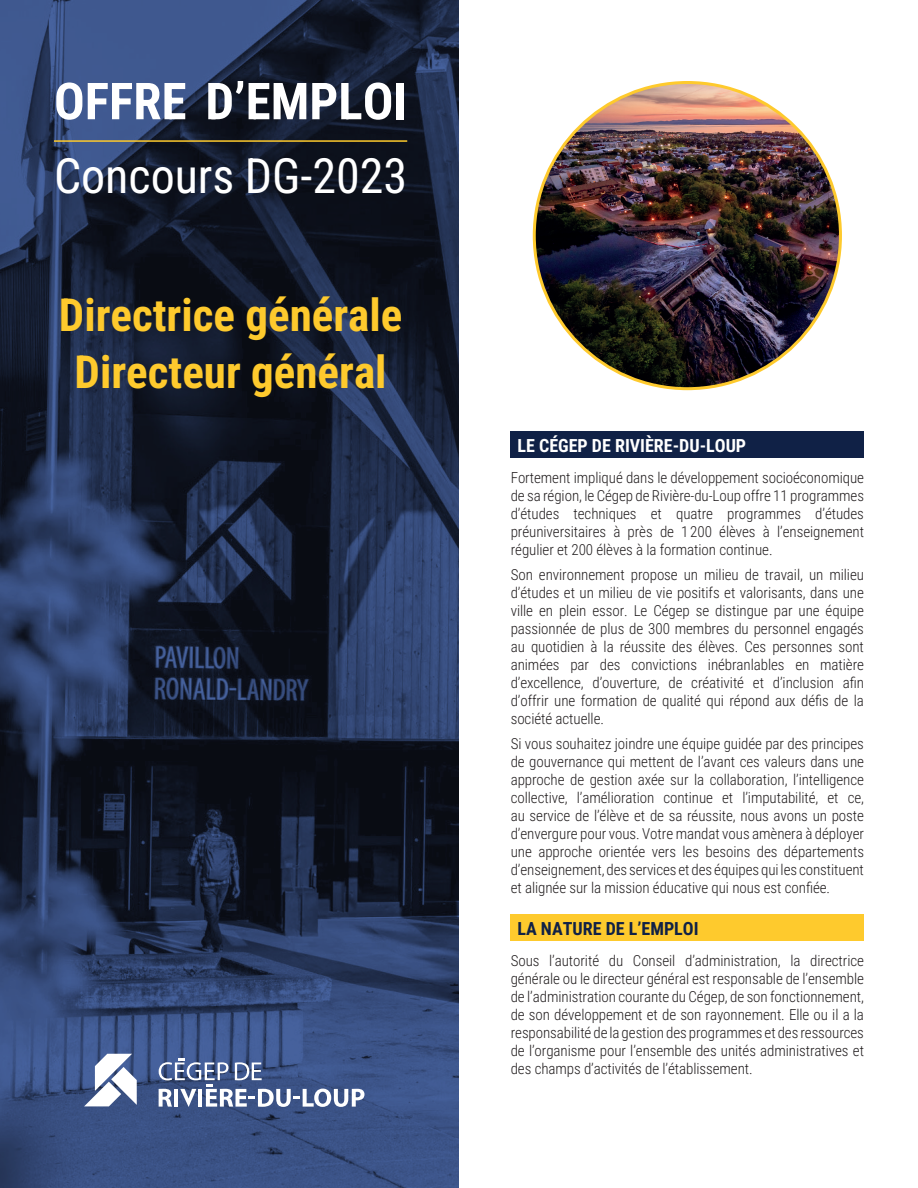
<style>
.page{position:relative;width:918px;height:1188px;background:#fff}
.page>*{position:absolute;margin:0;border:0;box-sizing:border-box;transform-origin:0 0}
.t1{font:51px "Roboto Condensed";color:#fff}
.t2{font:48px "Roboto Condensed";color:#fff}
.t3{font:45px/57px "Roboto Condensed";color:#feca2d;text-align:center}
.t4{font:18px "Roboto Condensed";color:#fff}
.t5{font:18px "Roboto Condensed";color:#102146}
.t6{font:15px/18px "Roboto Condensed";letter-spacing:-.005em;color:#231f20;text-align:justify}
</style>
<div class="page">
<div style="left:511px;top:914px;width:353px;height:27px;background:#feca2d"></div>
<div style="left:511px;top:431px;width:353px;height:27px;background:#102146"></div>
<svg style="left:0;top:0;width:459px;height:1188px;background:#212e4c"></svg>
<svg style="left:84px;top:1054px;width:53px;height:52px"></svg>
<svg style="left:159px;top:1058px;width:205px;height:49px"></svg>
<hr style="left:54px;top:140px;width:353px;height:2px;background:#feca2d">
<img style="left:534px;top:82px;width:306px;height:307px;border-radius:153px">
<h1 class="t1" style="left:54px;top:65px;width:355px">OFFRE D’EMPLOI</h1>
<h2 class="t2" style="left:54px;top:143px;width:355px">Concours DG-2023</h2>
<h3 class="t3" style="left:59px;top:285px;width:345px">Directrice générale<br>Directeur général</h3>
<p class="t4" style="left:518px;top:433px;width:230px">LE CÉGEP DE RIVIÈRE-DU-LOUP</p>
<p class="t6" style="left:511px;top:469px;width:355px">Fortement impliqué dans le développement socioéconomique de sa région, le Cégep de Rivière-du-Loup offre 11 programmes d’études techniques et quatre programmes d’études préuniversitaires à près de 1 200 élèves à l’enseignement régulier et 200 élèves à la formation continue.</p>
<p class="t6" style="left:511px;top:565px;width:355px">Son environnement propose un milieu de travail, un milieu d’études et un milieu de vie positifs et valorisants, dans une ville en plein essor. Le Cégep se distingue par une équipe passionnée de plus de 300 membres du personnel engagés au quotidien à la réussite des élèves. Ces personnes sont animées par des convictions inébranlables en matière d’excellence, d’ouverture, de créativité et d’inclusion afin d’offrir une formation de qualité qui répond aux défis de la société actuelle.</p>
<p class="t6" style="left:511px;top:734px;width:355px">Si vous souhaitez joindre une équipe guidée par des principes de gouvernance qui mettent de l’avant ces valeurs dans une approche de gestion axée sur la collaboration, l’intelligence collective, l’amélioration continue et l’imputabilité, et ce, au service de l’élève et de sa réussite, nous avons un poste d’envergure pour vous. Votre mandat vous amènera à déployer une approche orientée vers les besoins des départements d’enseignement, des services et des équipes qui les constituent et alignée sur la mission éducative qui nous est confiée.</p>
<p class="t5" style="left:518px;top:916px;width:183px">LA NATURE DE L’EMPLOI</p>
<p class="t6" style="left:511px;top:951px;width:355px">Sous l’autorité du Conseil d’administration, la directrice générale ou le directeur général est responsable de l’ensemble de l’administration courante du Cégep, de son fonctionnement, de son développement et de son rayonnement. Elle ou il a la responsabilité de la gestion des programmes et des ressources de l’organisme pour l’ensemble des unités administratives et des champs d’activités de l’établissement.</p>
</div>
